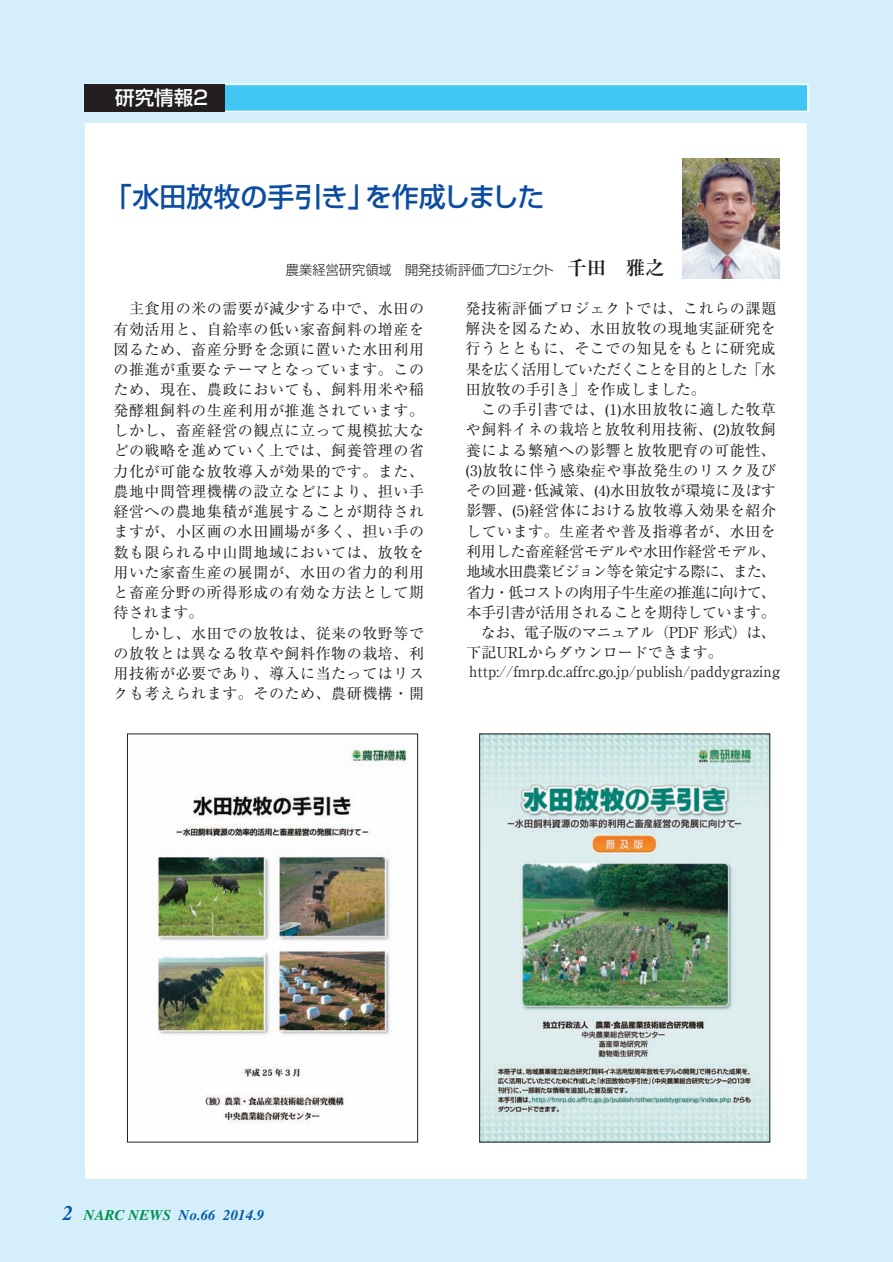
<style>
.page{position:relative;width:893px;height:1262px;background:#fff}
.page>*{position:absolute;margin:0;border:0;box-sizing:border-box;transform-origin:0 0}
.t1{font:500 27px "Shin Go";color:#0d4da1}
.t2{font:500 19.5px "Shin Go";color:#fff}
.t3{font:15px/20.2px "Ryumin";letter-spacing:.035em;color:#231f20}
.t4{font:15px "Ryumin";color:#231f20;scale:.96 1}
.t5{font:italic 700 15px "Times";color:#015aaa}
.t6{font:300 13.5px "Shin Go";color:#231f20}
.s1{font-family:"Ryumin";font-weight:700;font-size:19.5px}
.s2{font-size:21px}
.s3{color:#008f4d}
</style>
<div class="page">
<div style="left:0;top:0;width:892px;height:1262px;background:#d4effb"></div>
<div style="left:85px;top:123px;width:722px;height:1055px;background:#fff"></div>
<div style="left:84px;top:84px;width:723px;height:27px;background:#40c7f4"></div>
<div style="left:84px;top:84px;width:724px;height:28px;border:2px solid #fff"></div>
<div style="left:84px;top:84px;width:140px;height:27px;background:#231f20"></div>
<img style="left:682px;top:158px;width:97px;height:120px">
<img style="left:127px;top:733px;width:643px;height:409px">
<h2 class="t2" style="left:115px;top:90px;width:94px">研究情報2</h2>
<h1 class="t1" style="left:105px;top:187px;width:441px">「水田放牧の手引き」を作成しました</h1>
<p class="t6" style="left:286px;top:265px;width:380px">農業経営研究領域　開発技術評価プロジェクト　<span class="s1">千田　雅之</span></p>
<p class="t3" style="left:113px;top:301px;width:312px">　主食用の米の需要が減少する中で、水田の有効活用と、自給率の低い家畜飼料の増産を図るため、畜産分野を念頭に置いた水田利用の推進が重要なテーマとなっています。このため、現在、農政においても、飼料用米や稲発酵粗飼料の生産利用が推進されています。しかし、畜産経営の観点に立って規模拡大などの戦略を進めていく上では、飼養管理の省力化が可能な放牧導入が効果的です。また、農地中間管理機構の設立などにより、担い手経営への農地集積が進展することが期待されますが、小区画の水田圃場が多く、担い手の数も限られる中山間地域においては、放牧を用いた家畜生産の展開が、水田の省力的利用と畜産分野の所得形成の有効な方法として期待されます。<br>　しかし、水田での放牧は、従来の牧野等での放牧とは異なる牧草や飼料作物の栽培、利用技術が必要であり、導入に当たってはリスクも考えられます。そのため、農研機構・開</p>
<p class="t3" style="left:465px;top:300px;width:312px">発技術評価プロジェクトでは、これらの課題解決を図るため、水田放牧の現地実証研究を行うとともに、そこでの知見をもとに研究成果を広く活用していただくことを目的とした「水田放牧の手引き」を作成しました。<br>　この手引書では、(1)水田放牧に適した牧草や飼料イネの栽培と放牧利用技術、(2)放牧飼養による繁殖への影響と放牧肥育の可能性、(3)放牧に伴う感染症や事故発生のリスク及びその回避･低減策、(4)水田放牧が環境に及ぼす影響、(5)経営体における放牧導入効果を紹介しています。生産者や普及指導者が、水田を利用した畜産経営モデルや水田作経営モデル、地域水田農業ビジョン等を策定する際に、また、省力・低コストの肉用子牛生産の推進に向けて、本手引書が活用されることを期待しています。　なお、電子版のマニュアル（PDF 形式）は、下記URLからダウンロードできます。</p>
<p class="t4" style="left:469px;top:666px;width:325px">http://fmrp.dc.affrc.go.jp/publish/paddygrazing</p>
<p class="t5" style="left:63px;top:1209px;width:203px"><span class="s2">2</span> <span class="s3">NARC NEWS</span> No.66 2014.9</p>
</div>
